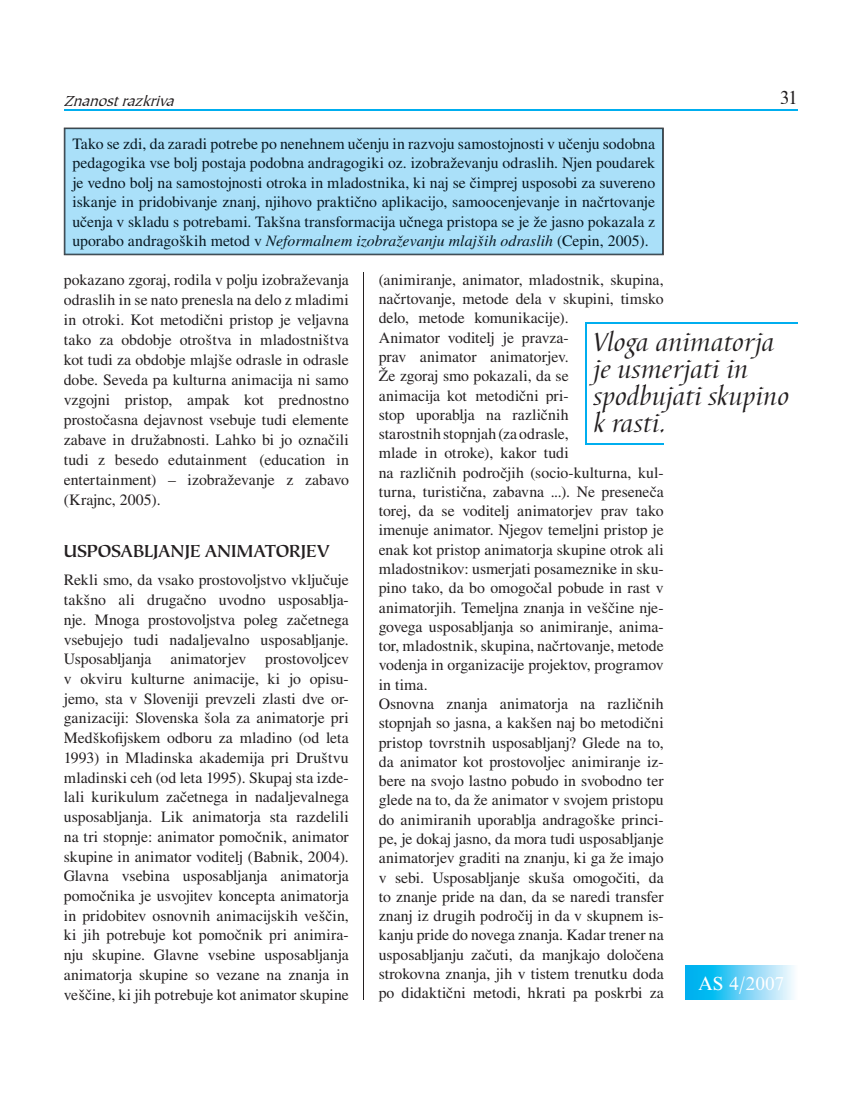
<style>
.page{position:relative;width:851px;height:1106px;background:#fff}
.page>*{position:absolute;margin:0;border:0;box-sizing:border-box;transform-origin:0 0}
.t1{font:italic 27px/27px "Barbedor TCE";letter-spacing:-.005em;color:#231f20}
.t2{font:19.5px "Nimbus Rom No 9 TCE";color:#fff}
.t3{font:19.5px "Nimbus Rom No 9 TCE";color:#231f20}
.t4{font:500 18px "Tiepolo Itc TCE";letter-spacing:.005em;color:#231f20}
.t5{font:15.75px/19.4px "SS Times";color:#231f20;text-align:justify}
.t6{font:15.75px/19.5px "SS Times";color:#071822;text-align:justify}
.t7{font:italic 15px "Tiepolo Itc TCE";color:#231f20}
.s1{font-style:italic}
</style>
<div class="page">
<hr style="left:64px;top:109px;width:733px;height:2px;background:#00aeef">
<svg style="left:685px;top:965px;width:109px;height:34px;background:#64d0f5"></svg>
<svg style="left:65px;top:128px;width:598px;height:126px;background:#a4d9f1"></svg>
<div style="left:73px;top:138px;width:582px;height:14px;background:#aae0f9"></div>
<div style="left:72px;top:157px;width:583px;height:15px;background:#aae0f9"></div>
<div style="left:71px;top:177px;width:584px;height:14px;background:#aae0f9"></div>
<div style="left:73px;top:196px;width:582px;height:15px;background:#aae0f9"></div>
<div style="left:72px;top:216px;width:583px;height:14px;background:#aae0f9"></div>
<div style="left:72px;top:235px;width:190px;height:15px;background:#aae0f9"></div>
<div style="left:265px;top:235px;width:287px;height:15px;background:#aae0f9"></div>
<div style="left:553px;top:235px;width:95px;height:15px;background:#aae0f9"></div>
<hr style="left:585px;top:322px;width:212px;height:1px;background:#00aeef">
<hr style="left:585px;top:322px;width:1px;height:122px;background:#00aeef">
<hr style="left:585px;top:443px;width:78px;height:1px;background:#00aeef">
<hr style="left:593px;top:384px;width:154px;height:1px;background:#231f20">
<hr style="left:594px;top:411px;width:71px;height:2px;background:#231f20">
<hr style="left:363px;top:272px;width:1px;height:727px;background:#231f20">
<p class="t7" style="left:64px;top:91px;width:117px">Znanostrazkriva</p>
<p class="t6" style="left:72px;top:134px;width:584px">Tako se zdi, da zaradi potrebe po nenehnem u~enju in razvoju samostojnosti v u~enju sodobna pedagogika vse bolj postaja podobna andragogiki oz. izobraževanju odraslih. Njen poudarek je vedno bolj na samostojnosti otroka in mladostnika, ki naj se ~imprej usposobi za suvereno iskanje in pridobivanje znanj, njihovo prakti~no aplikacijo, samoocenjevanje in na~rtovanje u~enja v skladu s potrebami. Tak{na transformacija u~nega pristopa se je že jasno pokazala z uporabo andrago{kih metod v <span class="s1">Neformalnem izobraževanju mlaj{ih odraslih</span> (Cepin, 2005).</p>
<p class="t3" style="left:779px;top:86px;width:20px">31</p>
<p class="t5" style="left:64px;top:269px;width:286px;line-height:20px">pokazano zgoraj, rodila v polju izobraževanja odraslih in se nato prenesla na delo z mladimi in otroki. Kot metodi~ni pristop je veljavna tako za obdobje otro{tva in mladostni{tva kot tudi za obdobje mlaj{e odrasle in odrasle dobe. Seveda pa kulturna animacija ni samo vzgojni pristop, ampak kot prednostno prosto~asna dejavnost vsebuje tudi elemente zabave in družabnosti. Lahko bi jo ozna~ili tudi z besedo edutainment (education in entertainment) – izobraževanje z zabavo (Krajnc, 2005).</p>
<p class="t4" style="left:64px;top:538px;width:267px">USPOSABLJANJE ANIMATORJEV</p>
<p class="t5" style="left:64px;top:570px;width:286px;line-height:19.8px">Rekli smo, da vsako prostovoljstvo vklju~uje tak{no ali druga~no uvodno usposablja&shy;nje. Mnoga prostovoljstva poleg za~etnega vsebujejo tudi nadaljevalno usposabljanje.<br>Usposabljanja animatorjev prostovoljcev v okviru kulturne animacije, ki jo opisu&shy;jemo, sta v Sloveniji prevzeli zlasti dve or&shy;ganizaciji: Slovenska {ola za animatorje pri Med{kofijskem odboru za mladino (od leta 1993) in Mladinska akademija pri Dru{tvu mladinski ceh (od leta 1995). Skupaj sta izde&shy;lali kurikulum za~etnega in nadaljevalnega usposabljanja. Lik animatorja sta razdelili na tri stopnje: animator pomo~nik, animator skupine in animator voditelj (Babnik, 2004).<br>Glavna vsebina usposabljanja animatorja pomo~nika je usvojitev koncepta animatorja in pridobitev osnovnih animacijskih ve{~in, ki jih potrebuje kot pomo~nik pri animira&shy;nju skupine. Glavne vsebine usposabljanja animatorja skupine so vezane na znanja in ve{~ine, ki jih potrebuje kot animator skupine</p>
<p class="t5" style="left:378px;top:270px;width:286px;text-align:left">(animiranje, animator, mladostnik, skupina, na~rtovanje, metode dela v skupini, timsko delo, metode komunikacije).<br>Animator voditelj je pravza-<br>prav animator animatorjev.<br>Že zgoraj smo pokazali, da se<br>animacija kot metodi~ni pri-<br>stop uporablja na razli~nih<br>starostnih stopnjah (za odrasle,<br>mlade in otroke), kakor tudi<br>na razli~nih podro~jih (socio-kulturna, kul&shy;turna, turisti~na, zabavna ...). Ne presene~a torej, da se voditelj animatorjev prav tako imenuje animator. Njegov temeljni pristop je enak kot pristop animatorja skupine otrok ali mladostnikov: usmerjati posameznike in sku&shy;pino tako, da bo omogo~al pobude in rast v animatorjih. Temeljna znanja in ve{~ine nje&shy;govega usposabljanja so animiranje, anima&shy;tor, mladostnik, skupina, na~rtovanje, metode vodenja in organizacije projektov, programov in tima.<br>Osnovna znanja animatorja na razli~nih stopnjah so jasna, a kak{en naj bo metodi~ni pristop tovrstnih usposabljanj? Glede na to, da animator kot prostovoljec animiranje iz&shy;bere na svojo lastno pobudo in svobodno ter glede na to, da že animator v svojem pristopu do animiranih uporablja andrago{ke princi&shy;pe, je dokaj jasno, da mora tudi usposabljanje animatorjev graditi na znanju, ki ga že imajo v sebi. Usposabljanje sku{a omogo~iti, da to znanje pride na dan, da se naredi transfer znanj iz drugih podro~ij in da v skupnem is&shy;kanju pride do novega znanja. Kadar trener na usposabljanju za~uti, da manjkajo dolo~ena strokovna znanja, jih v tistem trenutku doda po didakti~ni metodi, hkrati pa poskrbi za</p>
<h1 class="t1" style="left:593px;top:329px;width:182px">Vloga animatorja je usmerjati in</h1>
<h1 class="t1" style="left:593px;top:410px;width:74px">k rasti.</h1>
<h1 class="t1" style="left:593px;top:383px;width:197px">spodbujati skupino</h1>
<p class="t2" style="left:698px;top:972px;width:87px">AS 4/2007</p>
</div>
